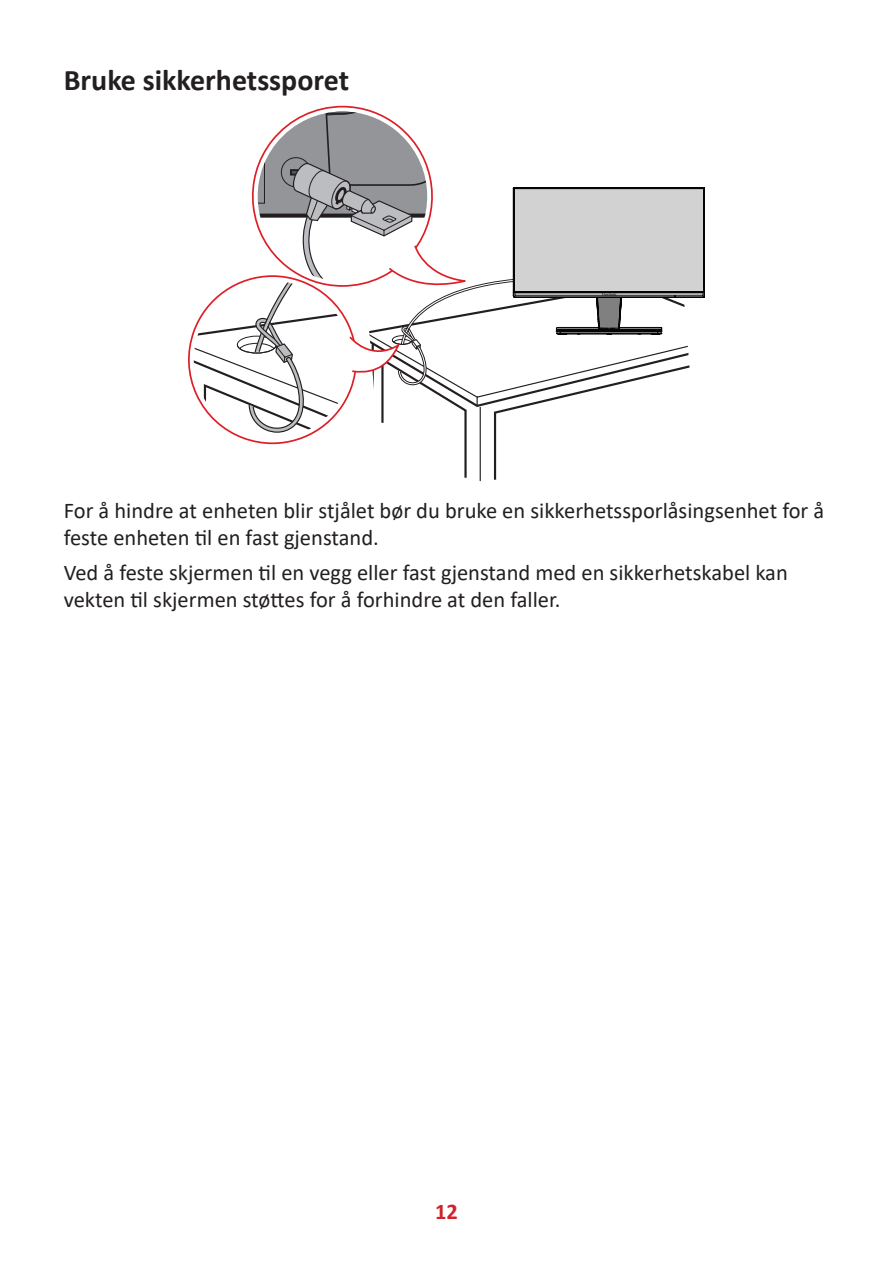
<style>
.page{position:relative;width:893px;height:1263px;background:#fff}
.page>*{position:absolute;margin:0;border:0;box-sizing:border-box;transform-origin:0 0}
.t1{font:700 30px "Calibri";color:#231f20}
.t2{font:22.5px/27px "Calibri";color:#231f20}
.t3{font:700 22.5px "Calibri";color:#d1232a}
</style>
<div class="page">
<svg style="left:464px;top:448px;width:33px;height:33px"></svg>
<svg style="left:188px;top:106px;width:517px;height:342px"></svg>
<h1 class="t1" style="left:64px;top:59px;width:287px">Bruke sikkerhetssporet</h1>
<p class="t2" style="left:64px;top:496px;width:762px">For å hindre at enheten blir stjålet bør du bruke en sikkerhetssporlåsingsenhet for å feste enheten til en fast gjenstand.</p>
<p class="t2" style="left:64px;top:559px;width:726px">Ved å feste skjermen til en vegg eller fast gjenstand med en sikkerhetskabel kan vekten til skjermen støttes for å forhindre at den faller.</p>
<p class="t3" style="left:435px;top:1196px;width:24px">12</p>
</div>
